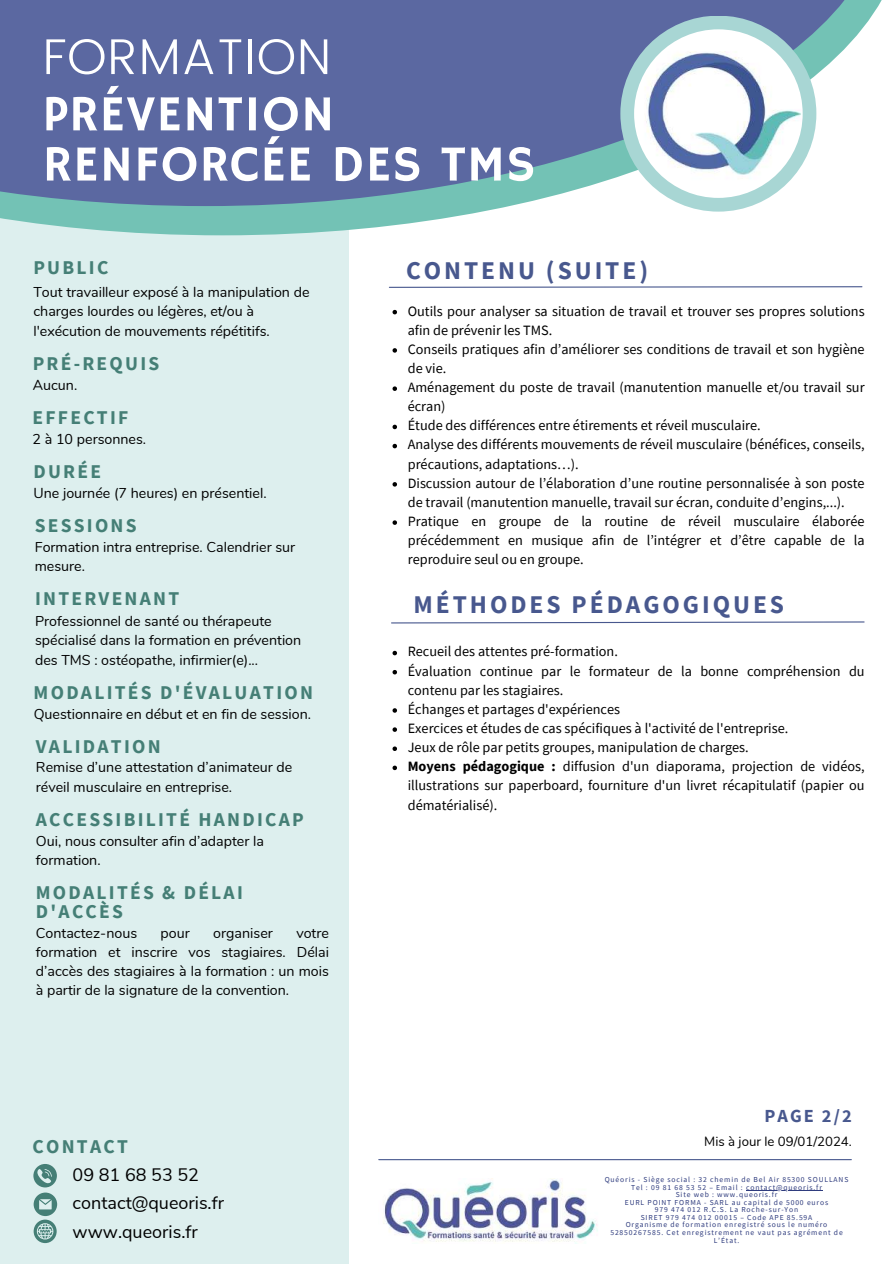
<style>
.page{position:relative;width:893px;height:1264px;background:#fff}
.page>*{position:absolute;margin:0;border:0;box-sizing:border-box;transform-origin:0 0}
.t1{font:50.7px/50.1px "Hammersmith One";letter-spacing:.02em;color:#fff}
.t2{font:300 50.25px "Poppins";letter-spacing:.02em;color:#fff}
.t3{font:700 25.5px "Source Sans Pro";letter-spacing:.115em;color:#48588e}
.t4{font:700 19.5px/19.2px "Source Sans Pro";letter-spacing:.115em;color:#457f76}
.t5{font:700 18.45px "Source Sans Pro";color:#48588e}
.t6{font:18px/28.2px "Nunito Sans";color:#000}
.t7{font:14.25px/19.2px "Source Sans Pro";color:#000}
.t8{font:14.25px/19.2px "Nunito";color:#000}
.t9{font:13.2px "Nunito";color:#000}
.t10{font:7.5px/7.5px "Source Sans Pro";letter-spacing:.115em;color:#2f3c7e;text-align:center}
.s1{font-weight:700}
</style>
<div class="page">
<svg style="left:391px;top:621px;width:474px;height:3px"></svg>
<svg style="left:392px;top:651px;width:5px;height:4px"></svg>
<svg style="left:392px;top:670px;width:5px;height:4px"></svg>
<svg style="left:392px;top:708px;width:5px;height:4px"></svg>
<svg style="left:392px;top:727px;width:5px;height:5px"></svg>
<svg style="left:392px;top:746px;width:5px;height:5px"></svg>
<svg style="left:392px;top:765px;width:5px;height:5px"></svg>
<div style="left:0;top:212px;width:349px;height:1051px;background:#ddefee"></div>
<svg style="left:0;top:206px;width:751px;height:29px"></svg>
<svg style="left:0;top:0;width:882px;height:206px;background:#6d7eac"></svg>
<div style="left:620px;top:16px;width:196px;height:196px;background:#a8d6d4;border-radius:50%"></div>
<img style="left:634px;top:29px;width:168px;height:169px;border-radius:50%">
<svg style="left:33px;top:1164px;width:24px;height:78px"></svg>
<hr style="left:379px;top:1159px;width:472px;height:1px;background:#48588e">
<img style="left:383px;top:1178px;width:215px;height:65px">
<hr style="left:746px;top:1190px;width:76px;height:1px;background:#2f3c7e">
<svg style="left:392px;top:310px;width:5px;height:4px"></svg>
<svg style="left:392px;top:348px;width:5px;height:4px"></svg>
<svg style="left:392px;top:386px;width:5px;height:5px"></svg>
<svg style="left:392px;top:424px;width:5px;height:5px"></svg>
<svg style="left:392px;top:444px;width:5px;height:4px"></svg>
<svg style="left:392px;top:482px;width:5px;height:4px"></svg>
<svg style="left:392px;top:520px;width:5px;height:5px"></svg>
<svg style="left:389px;top:286px;width:474px;height:2px"></svg>
<h2 class="t2" style="left:43px;top:27px;width:290px">FORMATION</h2>
<h1 class="t1" style="left:43px;top:91px;width:494px">PRÉVENTION<br>RENFORCÉE DES TMS</h1>
<h3 class="t4" style="left:33px;top:257px;width:76px">PUBLIC</h3>
<p class="t8" style="left:33px;top:283px;width:277px">Tout travailleur exposé à la manipulation de charges lourdes ou légères, et/ou à l'exécution de mouvements répétitifs.</p>
<h3 class="t4" style="left:33px;top:353px;width:128px">PRÉ-REQUIS</h3>
<p class="t8" style="left:33px;top:375px;width:46px">Aucun.</p>
<h3 class="t4" style="left:33px;top:407px;width:97px">EFFECTIF</h3>
<p class="t8" style="left:33px;top:429px;width:115px">2 à 10 personnes.</p>
<h3 class="t4" style="left:33px;top:461px;width:69px">DURÉE</h3>
<p class="t8" style="left:33px;top:483px;width:235px">Une journée (7 heures) en présentiel.</p>
<h3 class="t4" style="left:35px;top:515px;width:103px">SESSIONS</h3>
<p class="t8" style="left:35px;top:537px;width:262px">Formation intra entreprise. Calendrier sur mesure.</p>
<h3 class="t4" style="left:35px;top:588px;width:146px">INTERVENANT</h3>
<p class="t8" style="left:35px;top:612px;width:268px">Professionnel de santé ou thérapeute spécialisé dans la formation en prévention des TMS : ostéopathe, infirmier(e)...</p>
<h3 class="t4" style="left:34px;top:682px;width:281px">MODALITÉS D'ÉVALUATION</h3>
<p class="t8" style="left:34px;top:704px;width:279px">Questionnaire en début et en fin de session.</p>
<h3 class="t4" style="left:36px;top:736px;width:126px">VALIDATION</h3>
<p class="t8" style="left:36px;top:758px;width:258px">Remise d’une attestation d’animateur de réveil musculaire en entreprise.</p>
<h3 class="t4" style="left:36px;top:809px;width:269px">ACCESSIBILITÉ HANDICAP</h3>
<p class="t8" style="left:36px;top:831px;width:229px">Oui, nous consulter afin d’adapter la formation.</p>
<h3 class="t4" style="left:36px;top:882px;width:208px">MODALITÉS &amp; DÉLAI<br>D'ACCÈS</h3>
<p class="t8" style="left:36px;top:923px;width:103px">Contactez-nous</p>
<p class="t8" style="left:161px;top:923px;width:31px">pour</p>
<p class="t8" style="left:213px;top:923px;width:61px">organiser</p>
<p class="t8" style="left:36px;top:923px;width:294px;text-align:justify;text-indent:260px">votre formation et inscrire vos stagiaires. Délai d’accès des stagiaires à la formation : un mois à partir de la signature de la convention.</p>
<h3 class="t4" style="left:33px;top:1136px;width:97px">CONTACT</h3>
<p class="t6" style="left:73px;top:1161px;width:153px">09 81 68 53 52 contact@queoris.fr www.queoris.fr</p>
<h3 class="t3" style="left:406px;top:254px;width:243px">CONTENU (SUITE)</h3>
<p class="t7" style="left:408px;top:301px;width:458px">Outils pour analyser sa situation de travail et trouver ses propres solutions afin de prévenir les TMS.<br>Conseils pratiques afin d’améliorer ses conditions de travail et son hygiène de vie.<br>Aménagement du poste de travail (manutention manuelle et/ou travail sur écran)<br>Étude des différences entre étirements et réveil musculaire.<br>Analyse des différents mouvements de réveil musculaire (bénéfices, conseils, précautions, adaptations…).<br>Discussion autour de l’élaboration d’une routine personnalisée à son poste de travail (manutention manuelle, travail sur écran, conduite d’engins,...).<br>Pratique en groupe de la routine de réveil musculaire élaborée précédemment en musique afin de l’intégrer et d’être capable de la reproduire seul ou en groupe.</p>
<h3 class="t3" style="left:413px;top:587px;width:372px">MÉTHODES PÉDAGOGIQUES</h3>
<p class="t7" style="left:408px;top:641px;width:458px">Recueil des attentes pré-formation.<br>Évaluation continue par le formateur de la bonne compréhension du contenu par les stagiaires.<br>Échanges et partages d'expériences<br>Exercices et études de cas spécifiques à l'activité de l'entreprise.<br>Jeux de rôle par petits groupes, manipulation de charges.<br><span class="s1">Moyens pédagogique :</span> diffusion d'un diaporama, projection de vidéos, illustrations sur paperboard, fourniture d'un livret récapitulatif (papier ou dématérialisé).</p>
<p class="t5" style="left:764px;top:1104px;width:89px">PAGE 2/2</p>
<p class="t9" style="left:704px;top:1132px;width:149px">Mis à jour le 09/01/2024.</p>
<p class="t10" style="left:604px;top:1175px;width:245px">Quéoris - Siège social : 32 chemin de Bel Air 85300 SOULLANS Tel : 09 81 68 53 52 – Email : contact@queoris.fr<br>Site web : www.queoris.fr<br>EURL POINT FORMA - SARL au capital de 5000 euros<br>979 474 012 R.C.S. La Roche-sur-Yon<br>SIRET 979 474 012 00015 – Code APE 85.59A<br>Organisme de formation enregistré sous le numéro 52850267585. Cet enregistrement ne vaut pas agrément de L’État.</p>
</div>
